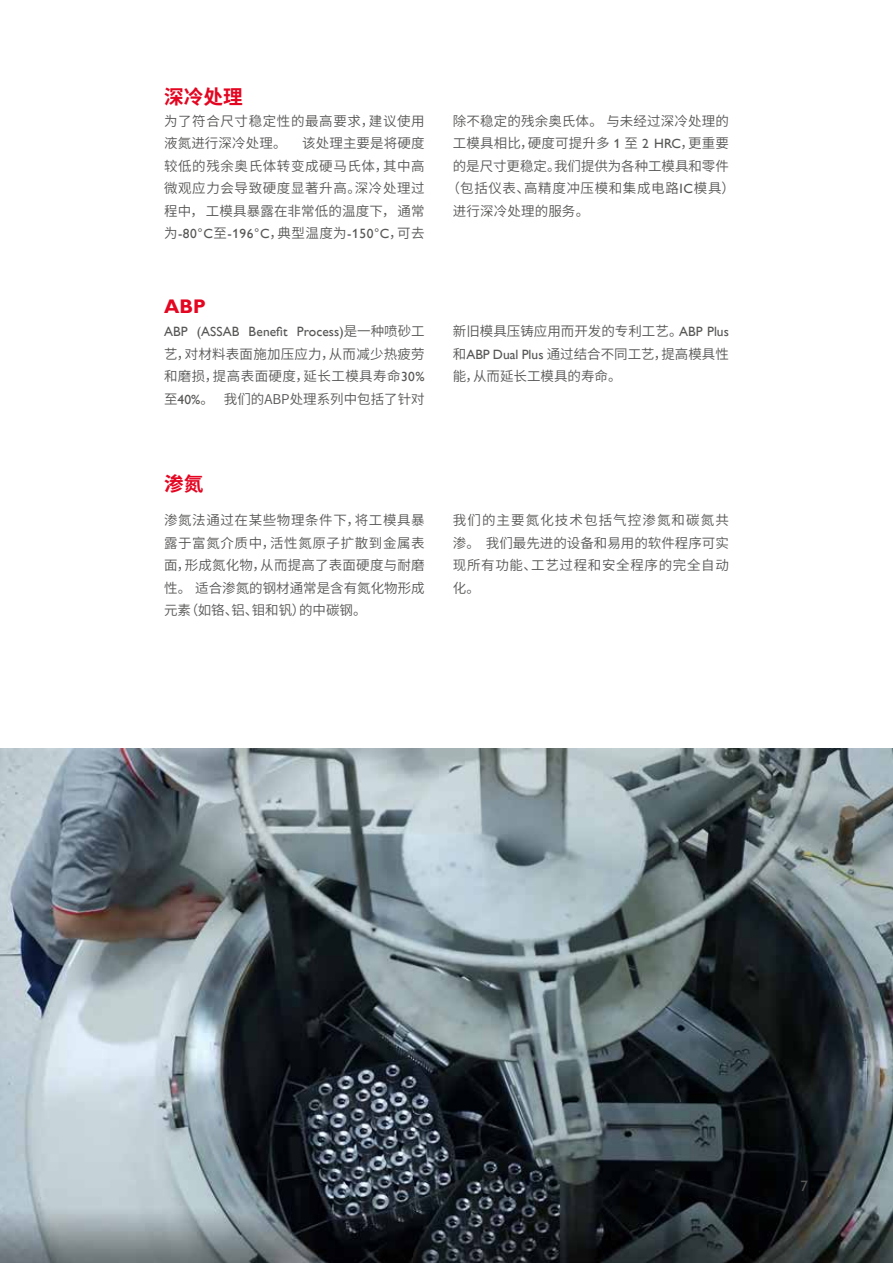
<style>
.page{position:relative;width:893px;height:1263px;background:#fff}
.page>*{position:absolute;margin:0;border:0;box-sizing:border-box;transform-origin:0 0}
.t1{font:700 19.65px "Source Han Sans CN";color:#e40521}
.t2{font:700 19.65px "Assab Gill";color:#e40521}
.t3{font:15px "Assab Gill";color:#575756}
.t4{font:13.5px/22.5px "Source Han Sans CN";letter-spacing:.01em;color:#575756;text-align:justify}
.t5{font:13.5px "Assab Gill";color:#575756}
.t6{font:13.5px/22.5px "Source Han Sans CN";letter-spacing:.045em;color:#575756}
.s1{font-family:"Source Han Sans CN"}
.s2{font-family:"Assab Gill"}
</style>
<div class="page">
<img style="left:0;top:748px;width:893px;height:515px">
<h1 class="t1" style="left:164px;top:85px;width:80px">深冷处理</h1>
<p class="t6" style="left:164px;top:110px;width:262px">为了符合尺寸稳定性的最高要求，建议使用液氮进行深冷处理。</p>
<p class="t4" style="left:164px;top:133px;width:262px;text-indent:138px">该处理主要是将硬度较低的残余奥氏体转变成硬马氏体，其中高微观应力会导致硬度显著升高。深冷处理过程中， 工模具暴露在非常低的温度下， 通常</p>
<p class="t5" style="left:164px;top:227px;width:262px"><span class="s1">为</span>-80°C<span class="s1">至</span>-196°C<span class="s1">，典型温度为</span>-150°C<span class="s1">，可去</span></p>
<h1 class="t2" style="left:164px;top:296px;width:43px">ABP</h1>
<p class="t5" style="left:164px;top:324px;width:262px">ABP (ASSAB Benefit Process)<span class="s1">是一种喷砂工</span></p>
<p class="t4" style="left:164px;top:343px;width:262px">艺，对材料表面施加压应力，从而减少热疲劳和磨损，提高表面硬度，延长工模具寿命<span class="s2">30%</span>至<span class="s2">40%</span>。 我们的ABP处理系列中包括了针对</p>
<p class="t4" style="left:453px;top:110px;width:278px">除不稳定的残余奥氏体。 与未经过深冷处理的</p>
<p class="t4" style="left:453px;top:133px;width:278px">工模具相比，硬度可提升多 <span class="s2">1</span> 至 <span class="s2">2 HRC</span>，更重要</p>
<p class="t4" style="left:453px;top:155px;width:277px">的是尺寸更稳定。我们提供为各种工模具和零件</p>
<p class="t6" style="left:447px;top:178px;width:290px">（包括仪表、高精度冲压模和集成电路<span class="s2">IC</span>模具）</p>
<p class="t4" style="left:453px;top:200px;width:138px">进行深冷处理的服务。</p>
<p class="t4" style="left:453px;top:320px;width:278px">新旧模具压铸应用而开发的专利工艺。<span class="s2">ABP Plus</span>和<span class="s2">ABP Dual Plus</span> 通过结合不同工艺，提高模具性能，从而延长工模具的寿命。</p>
<h1 class="t1" style="left:164px;top:472px;width:41px">渗氮</h1>
<p class="t4" style="left:164px;top:509px;width:262px">渗氮法通过在某些物理条件下，将工模具暴露于富氮介质中，活性氮原子扩散到金属表面，形成氮化物，从而提高了表面硬度与耐磨性。 适合渗氮的钢材通常是含有氮化物形成元素（如铬、铝、钼和钒）的中碳钢。</p>
<p class="t4" style="left:453px;top:509px;width:278px">我们的主要氮化技术包括气控渗氮和碳氮共渗。 我们最先进的设备和易用的软件程序可实现所有功能、工艺过程和安全程序的完全自动化。</p>
<p class="t3" style="left:800px;top:1178px;width:9px">7</p>
</div>
